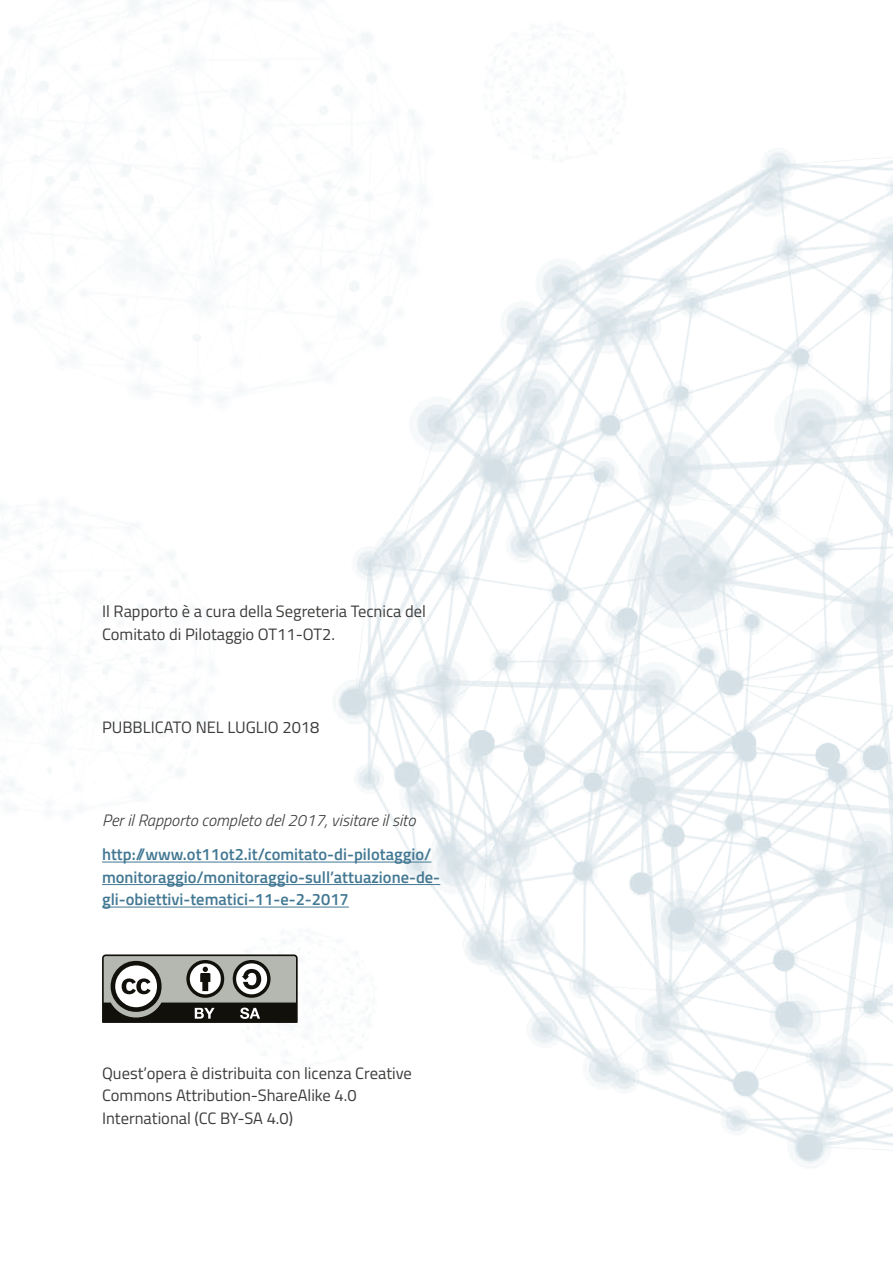
<style>
.page{position:relative;width:893px;height:1263px;background:#fff}
.page>*{position:absolute;margin:0;border:0;box-sizing:border-box;transform-origin:0 0}
.t1{font:16.5px/22.5px "Titillium";color:#3c3c3b}
.t2{font:600 16.5px/22.5px "Titillium";color:#437893}
.t3{font:italic 300 16.5px "Titillium";color:#3c3c3b}
</style>
<div class="page">
<img style="left:0;top:0;width:893px;height:1168px">
<svg style="left:102px;top:954px;width:196px;height:69px"></svg>
<hr style="left:102px;top:862px;width:329px;height:1px;background:#437893">
<hr style="left:102px;top:884px;width:338px;height:1px;background:#437893">
<hr style="left:102px;top:907px;width:247px;height:1px;background:#437893">
<p class="t1" style="left:102px;top:599px;width:325px">Il Rapporto è a cura della Segreteria Tecnica del<br>Comitato di Pilotaggio OT11-OT2.</p>
<p class="t1" style="left:102px;top:715px;width:219px">PUBBLICATO NEL LUGLIO 2018</p>
<p class="t3" style="left:102px;top:808px;width:315px">Per il Rapporto completo del 2017, visitare il sito</p>
<p class="t2" style="left:102px;top:842px;width:340px">http://www.ot11ot2.it/comitato-di-pilotaggio/ monitoraggio/monitoraggio-sull’attuazione-de&shy;gli-obiettivi-tematici-11-e-2-2017</p>
<p class="t1" style="left:102px;top:1061px;width:311px">Quest’opera è distribuita con licenza Creative<br>Commons Attribution-ShareAlike 4.0<br>International (CC BY-SA 4.0)</p>
</div>
